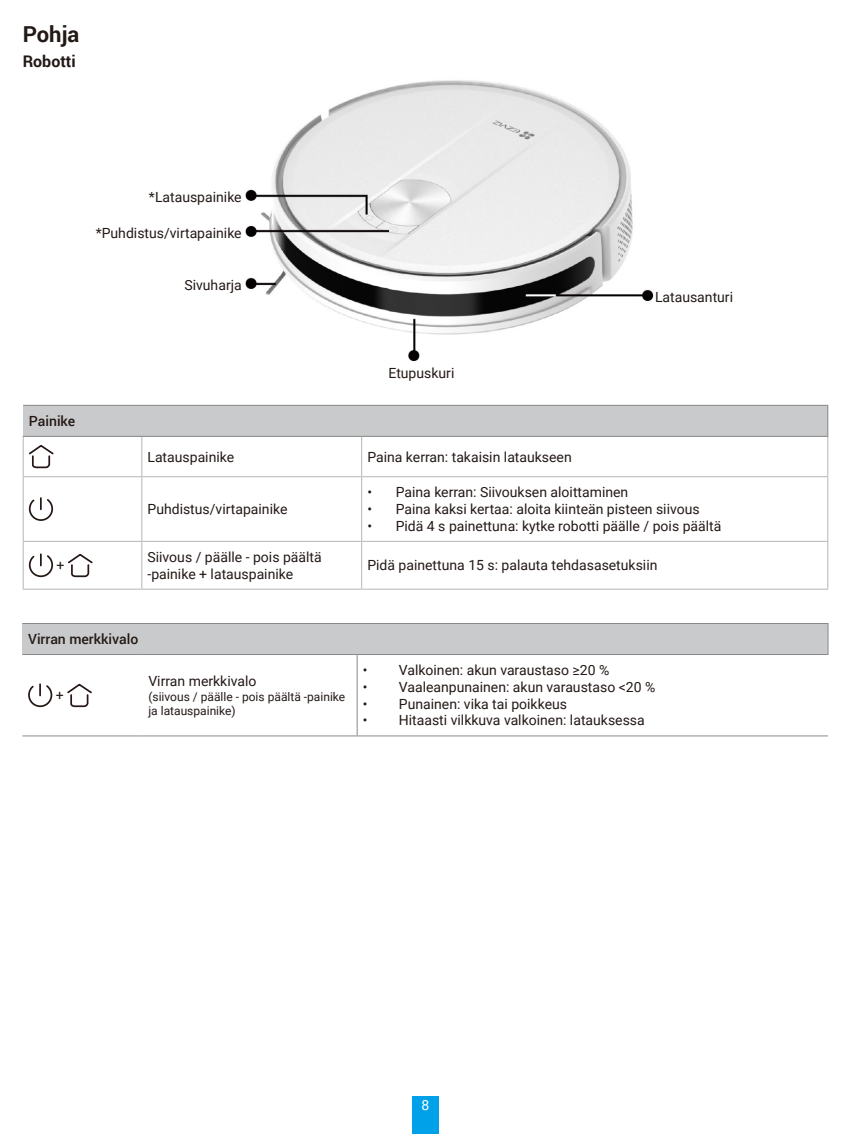
<style>
.page{position:relative;width:851px;height:1134px;background:#fff}
.page>*{position:absolute;margin:0;border:0;box-sizing:border-box;transform-origin:0 0}
.t1{font:700 22px "Roboto";color:#231916}
.t2{font:700 16px "Roboto";color:#231916}
.t3{font:14px/16.8px "Roboto";color:#231916}
.t4{font:500 14px "Roboto";color:#231916}
.t5{font:14px "Roboto";color:#fff}
.t6{font:12px/14.4px "Roboto";color:#231916}
</style>
<div class="page">
<div style="left:412px;top:1096px;width:27px;height:38px;background:#00a1e9"></div>
<img style="left:245px;top:80px;width:409px;height:281px">
<div style="left:23px;top:405px;width:804px;height:31px;background:#c9cacb"></div>
<hr style="left:23px;top:437px;width:1px;height:39px;background:#b5b5b6">
<hr style="left:141px;top:437px;width:1px;height:39px;background:#b5b5b6">
<hr style="left:361px;top:437px;width:1px;height:39px;background:#b5b5b6">
<hr style="left:827px;top:437px;width:1px;height:39px;background:#b5b5b6">
<hr style="left:23px;top:476px;width:119px;height:1px;background:#b5b5b6">
<hr style="left:23px;top:477px;width:1px;height:64px;background:#b5b5b6">
<hr style="left:142px;top:476px;width:219px;height:1px;background:#b5b5b6">
<hr style="left:141px;top:477px;width:1px;height:64px;background:#b5b5b6">
<hr style="left:361px;top:476px;width:467px;height:1px;background:#b5b5b6">
<hr style="left:361px;top:477px;width:1px;height:64px;background:#b5b5b6">
<hr style="left:827px;top:477px;width:1px;height:64px;background:#b5b5b6">
<hr style="left:23px;top:541px;width:119px;height:1px;background:#b5b5b6">
<hr style="left:23px;top:542px;width:1px;height:47px;background:#b5b5b6">
<hr style="left:142px;top:541px;width:219px;height:1px;background:#b5b5b6">
<hr style="left:141px;top:542px;width:1px;height:47px;background:#b5b5b6">
<hr style="left:361px;top:541px;width:467px;height:1px;background:#b5b5b6">
<hr style="left:361px;top:542px;width:1px;height:47px;background:#b5b5b6">
<hr style="left:827px;top:542px;width:1px;height:47px;background:#b5b5b6">
<hr style="left:23px;top:589px;width:119px;height:1px;background:#b5b5b6">
<hr style="left:142px;top:589px;width:219px;height:1px;background:#b5b5b6">
<hr style="left:361px;top:589px;width:467px;height:1px;background:#b5b5b6">
<hr style="left:23px;top:405px;width:119px;height:1px;background:#898989">
<hr style="left:142px;top:405px;width:219px;height:1px;background:#898989">
<hr style="left:361px;top:405px;width:467px;height:1px;background:#898989">
<hr style="left:827px;top:406px;width:1px;height:30px;background:#898989">
<hr style="left:23px;top:436px;width:119px;height:1px;background:#898989">
<hr style="left:142px;top:436px;width:219px;height:1px;background:#898989">
<hr style="left:361px;top:436px;width:467px;height:1px;background:#898989">
<svg style="left:29px;top:445px;width:25px;height:24px"></svg>
<svg style="left:28px;top:497px;width:26px;height:24px"></svg>
<svg style="left:28px;top:553px;width:26px;height:25px"></svg>
<svg style="left:68px;top:553px;width:25px;height:25px"></svg>
<div style="left:22px;top:623px;width:805px;height:31px;background:#c9cacb"></div>
<hr style="left:22px;top:654px;width:121px;height:1px;background:#898989">
<hr style="left:143px;top:654px;width:214px;height:1px;background:#898989">
<hr style="left:357px;top:654px;width:471px;height:1px;background:#898989">
<hr style="left:356px;top:655px;width:1px;height:80px;background:#898989">
<hr style="left:22px;top:735px;width:121px;height:1px;background:#898989">
<hr style="left:143px;top:735px;width:214px;height:1px;background:#898989">
<hr style="left:357px;top:735px;width:470px;height:1px;background:#898989">
<hr style="left:22px;top:623px;width:121px;height:1px;background:#898989">
<hr style="left:143px;top:623px;width:214px;height:1px;background:#898989">
<hr style="left:357px;top:623px;width:471px;height:1px;background:#898989">
<hr style="left:827px;top:624px;width:1px;height:30px;background:#898989">
<svg style="left:28px;top:683px;width:25px;height:25px"></svg>
<svg style="left:67px;top:683px;width:25px;height:25px"></svg>
<h1 class="t1" style="left:23px;top:18px;width:58px">Pohja</h1>
<p class="t2" style="left:23px;top:50px;width:55px">Robotti</p>
<p class="t3" style="left:149px;top:188px;width:94px">*Latauspainike</p>
<p class="t3" style="left:96px;top:224px;width:147px">*Puhdistus/virtapainike</p>
<p class="t3" style="left:184px;top:276px;width:59px">Sivuharja</p>
<p class="t3" style="left:655px;top:288px;width:80px">Latausanturi</p>
<p class="t4" style="left:29px;top:411px;width:48px">Painike</p>
<p class="t3" style="left:388px;top:364px;width:67px">Etupuskuri</p>
<p class="t3" style="left:147px;top:448px;width:88px">Latauspainike</p>
<p class="t3" style="left:367px;top:448px;width:206px">Paina kerran: takaisin lataukseen</p>
<p class="t3" style="left:147px;top:500px;width:141px">Puhdistus/virtapainike</p>
<p class="t3" style="left:367px;top:483px;width:262px">• Paina kerran: Siivouksen aloittaminen</p>
<p class="t3" style="left:367px;top:500px;width:334px">• Paina kaksi kertaa: aloita kiinteän pisteen siivous</p>
<p class="t3" style="left:367px;top:517px;width:355px">• Pidä 4 s painettuna: kytke robotti päälle / pois päältä</p>
<p class="t3" style="left:57px;top:556px;width:9px">+</p>
<p class="t3" style="left:147px;top:548px;width:176px">Siivous / päälle - pois päältä -painike + latauspainike</p>
<p class="t3" style="left:367px;top:556px;width:291px">Pidä painettuna 15 s: palauta tehdasasetuksiin</p>
<p class="t4" style="left:28px;top:629px;width:112px">Virran merkkivalo</p>
<p class="t3" style="left:56px;top:686px;width:9px">+</p>
<p class="t3" style="left:148px;top:672px;width:110px">Virran merkkivalo</p>
<p class="t6" style="left:148px;top:689px;width:198px">(siivous / päälle - pois päältä -painike ja latauspainike)</p>
<p class="t3" style="left:363px;top:661px;width:248px">• Valkoinen: akun varaustaso ≥20 %</p>
<p class="t3" style="left:363px;top:678px;width:294px">• Vaaleanpunainen: akun varaustaso &lt;20 %</p>
<p class="t3" style="left:363px;top:695px;width:206px">• Punainen: vika tai poikkeus</p>
<p class="t3" style="left:363px;top:711px;width:283px">• Hitaasti vilkkuva valkoinen: latauksessa</p>
<p class="t5" style="left:421px;top:1095px;width:9px">8</p>
</div>
